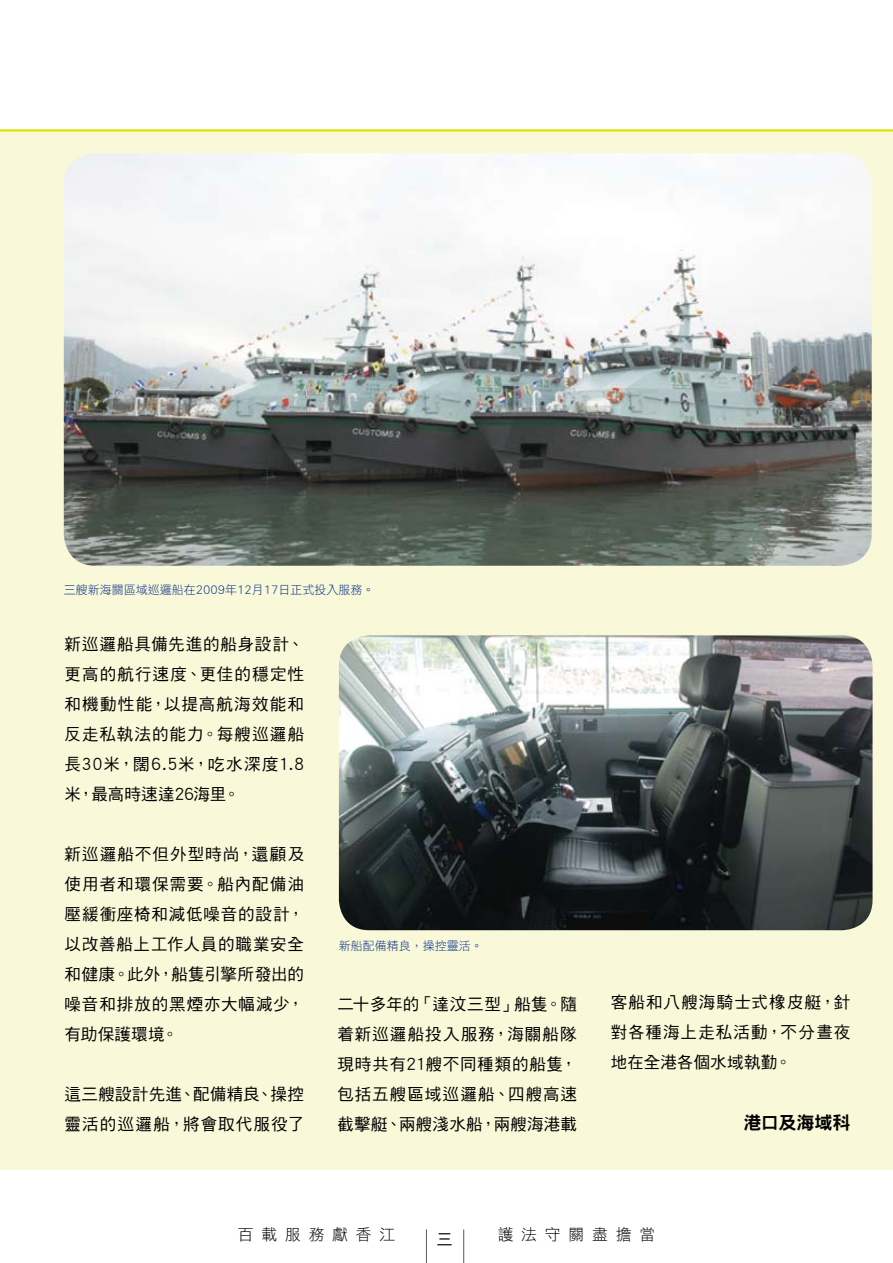
<style>
.page{position:relative;width:893px;height:1263px;background:#fff}
.page>*{position:absolute;margin:0;border:0;box-sizing:border-box;transform-origin:0 0}
.t1{font:18px "DF Hei HK W9";letter-spacing:-.005em;color:#000}
.t2{font:16.5px/30px "DF Hei HK W5";letter-spacing:.055em;color:#000;text-align:justify}
.t3{font:15.75px "DF Hei HK W3";letter-spacing:.5em;color:#000}
.t4{font:15.75px "DF Hei HK W5";color:#000}
.t5{font:12px "DF Li Hei HK W3";color:#0c3388}
</style>
<div class="page">
<hr style="left:426px;top:1229px;width:1px;height:34px;background:#595757">
<hr style="left:463px;top:1229px;width:1px;height:34px;background:#595757">
<div style="left:0;top:131px;width:893px;height:1038px;background:#f9f9da"></div>
<hr style="left:0;top:129px;width:893px;height:2px;background:#dbe000">
<img style="left:64px;top:153px;width:808px;height:413px">
<img style="left:339px;top:635px;width:533px;height:295px">
<p class="t5" style="left:64px;top:583px;width:312px">三艘新海關區域巡邏船在2009年12月17日正式投入服務。</p>
<p class="t2" style="left:65px;top:628px;width:241px">新巡邏船具備先進的船身設計、更高的航行速度、更佳的穩定性和機動性能，以提高航海效能和反走私執法的能力。每艘巡邏船長30米，闊6.5米，吃水深度1.8米，最高時速達26海里。</p>
<p class="t2" style="left:65px;top:838px;width:241px">新巡邏船不但外型時尚，還顧及使用者和環保需要。船內配備油壓緩衝座椅和減低噪音的設計，以改善船上工作人員的職業安全和健康。此外，船隻引擎所發出的噪音和排放的黑煙亦大幅減少，有助保護環境。</p>
<p class="t2" style="left:65px;top:1078px;width:241px">這三艘設計先進、配備精良、操控靈活的巡邏船，將會取代服役了</p>
<p class="t5" style="left:339px;top:939px;width:145px">新船配備精良，操控靈活。</p>
<p class="t2" style="left:337px;top:989px;width:241px">二十多年的「達汶三型」船隻。隨着新巡邏船投入服務，海關船隊現時共有21艘不同種類的船隻，包括五艘區域巡邏船、四艘高速截擊艇、兩艘淺水船，兩艘海港載</p>
<p class="t2" style="left:611px;top:986px;width:241px">客船和八艘海騎士式橡皮艇，針對各種海上走私活動，不分晝夜地在全港各個水域執勤。</p>
<p class="t1" style="left:743px;top:1113px;width:108px">港口及海域科</p>
<p class="t3" style="left:238px;top:1226px;width:419px">百載服務獻香江　　　　護法守關盡擔當</p>
<p class="t4" style="left:437px;top:1230px;width:17px">三</p>
</div>
